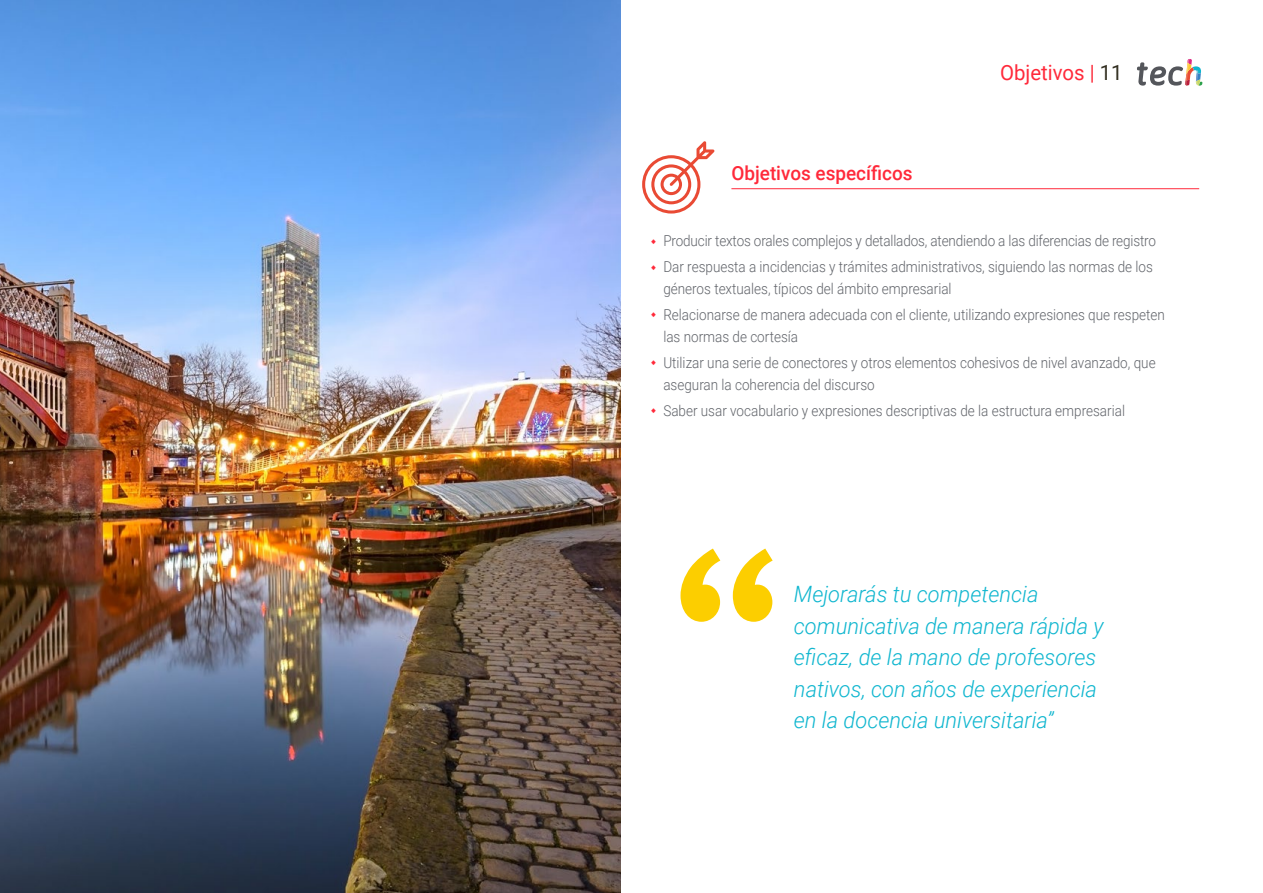
<style>
.page{position:relative;width:1263px;height:893px;background:#fff}
.page>*{position:absolute;margin:0;border:0;box-sizing:border-box;transform-origin:0 0}
.t1{font:italic 300 22.5px/31.5px "Roboto";color:#0fb6cf}
.t2{font:21px "Roboto";color:#ff293a}
.t3{font:500 19.5px "Roboto";color:#ff293a}
.t4{font:300 15px/26px "Roboto";color:#61646a;scale:.9 1}
.s1{color:#fc2a3b}
.s2{color:#312e20}
</style>
<div class="page">
<hr style="left:731px;top:188px;width:468px;height:1px;background:#ff293a">
<svg style="left:642px;top:141px;width:72px;height:73px"></svg>
<img style="left:0;top:0;width:621px;height:893px">
<svg style="left:680px;top:549px;width:93px;height:73px"></svg>
<svg style="left:1137px;top:59px;width:65px;height:27px"></svg>
<h3 class="t3" style="left:731px;top:160px;width:183px">Objetivos específicos</h3>
<h2 class="t2" style="left:1000px;top:57px;width:124px">Objetivos <span class="s1">|</span> <span class="s2">11</span></h2>
<p class="t4" style="left:663px;top:227px;width:549px">Producir textos orales complejos y detallados, atendiendo a las diferencias de registro<br>Dar respuesta a incidencias y trámites administrativos, siguiendo las normas de los</p>
<p class="t4" style="left:663px;top:275px;width:559px">géneros textuales, típicos del ámbito empresarial<br>Relacionarse de manera adecuada con el cliente, utilizando expresiones que respeten</p>
<p class="t4" style="left:663px;top:323px;width:548px">las normas de cortesía<br>Utilizar una serie de conectores y otros elementos cohesivos de nivel avanzado, que</p>
<p class="t4" style="left:663px;top:371px;width:514px">aseguran la coherencia del discurso<br>Saber usar vocabulario y expresiones descriptivas de la estructura empresarial</p>
<h1 class="t1" style="left:794px;top:577px;width:311px">Mejorarás tu competencia comunicativa de manera rápida y eficaz, de la mano de profesores nativos, con años de experiencia en la docencia universitaria”</h1>
</div>
